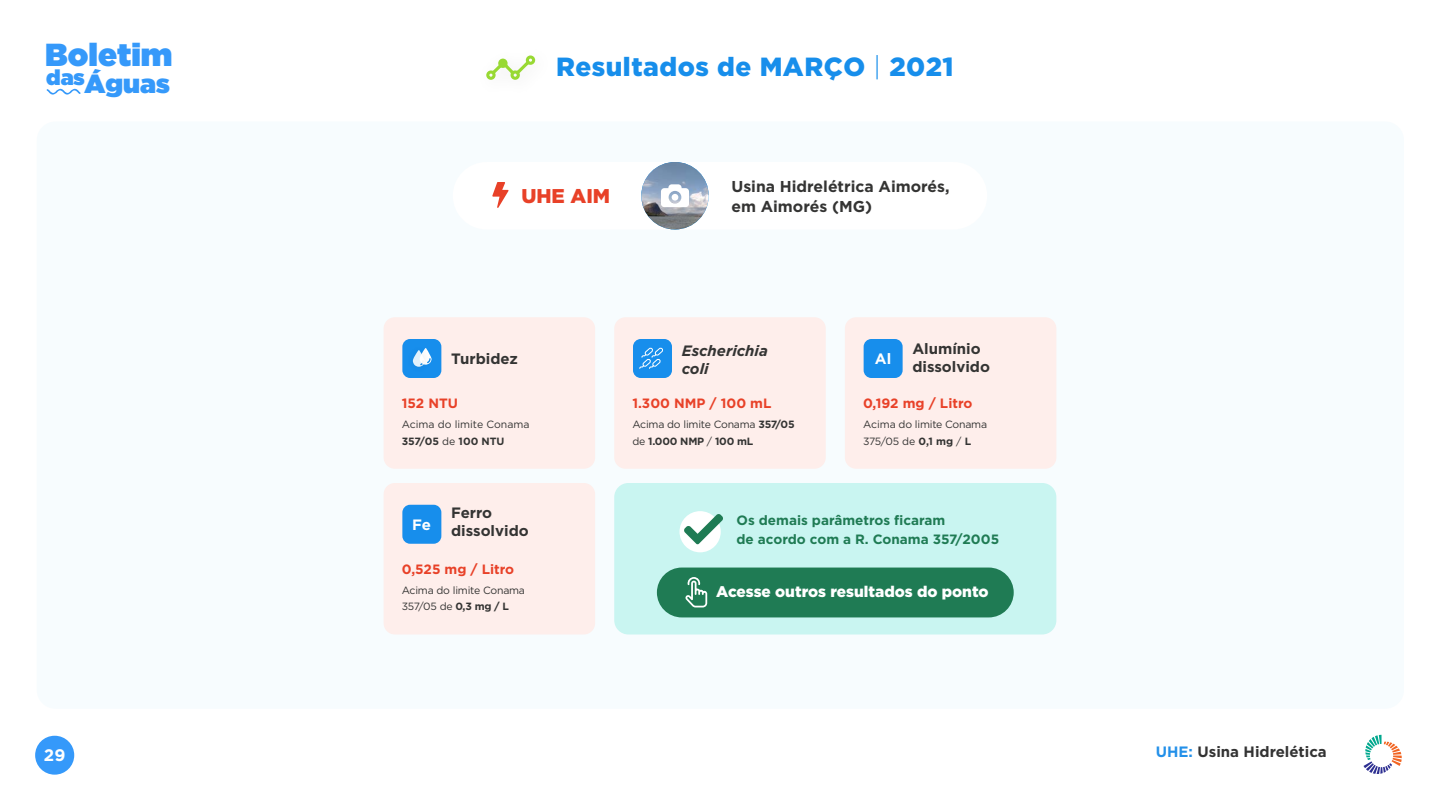
<style>
.page{position:relative;width:1440px;height:810px;background:#fff}
.page>*{position:absolute;margin:0;border:0;box-sizing:border-box;transform-origin:0 0}
.t1{font:900 31.88px "Gotham";color:#3599fa}
.t2{font:900 26.25px "Gotham";letter-spacing:.02em;color:#178eeb}
.t3{font:900 26.25px "Gotham";color:#3599fa}
.t4{font:900 21.45px "Gotham";color:#3599fa}
.t5{font:900 19.95px "Gotham";color:#e84128}
.t6{font:700 16.65px "Gotham";color:#fff}
.t7{font:700 15.75px/19.6px "Gotham";color:#343433}
.t8{font:900 15.45px "Gotham";color:#fff}
.t9{font:700 15px/18px "Gotham";color:#343433}
.t10{font:700 15px "Gotham";color:#333}
.t11{font:italic 700 15px/18px "Gotham";color:#343433}
.t12{font:700 15px "Gotham";color:#fff}
.t13{font:700 13.5px/18.6px "Gotham";color:#1f7b54}
.t14{font:700 13.5px "Gotham";color:#e84128}
.t15{font:10.5px/16.4px "Gotham";letter-spacing:-.02em;color:#343433}
.t16{font:10.5px/16.4px "Gotham";color:#343433}
.s1{font-weight:300}
.s2{font-weight:700}
.s3{color:#2390e9}
</style>
<div class="page">
<div style="left:37px;top:122px;width:1367px;height:587px;background:#f7fcfe;border-radius:19px"></div>
<svg style="left:486px;top:55px;width:49px;height:25px"></svg>
<div style="left:35px;top:736px;width:39px;height:39px;background:#3599fa;border-radius:19px"></div>
<div style="left:453px;top:162px;width:534px;height:68px;background:#fff;border-radius:34px"></div>
<img style="left:641px;top:162px;width:68px;height:68px;border-radius:34px">
<svg style="left:661px;top:184px;width:28px;height:23px"></svg>
<div style="left:384px;top:483px;width:211px;height:151px;background:#feeeeb;border-radius:11px"></div>
<div style="left:402px;top:505px;width:39px;height:39px;background:#178eec;border-radius:8px"></div>
<div style="left:614px;top:483px;width:442px;height:151px;background:#c9f5f1;border-radius:14px"></div>
<div style="left:657px;top:568px;width:357px;height:49px;background:#1f7b54;border-radius:25px"></div>
<svg style="left:685px;top:577px;width:22px;height:30px"></svg>
<div style="left:680px;top:511px;width:41px;height:41px;background:#fff;border-radius:50%"></div>
<svg style="left:684px;top:514px;width:39px;height:30px"></svg>
<div style="left:845px;top:317px;width:211px;height:152px;background:#feeeeb;border-radius:11px"></div>
<div style="left:864px;top:339px;width:39px;height:39px;background:#178eec;border-radius:8px"></div>
<div style="left:614px;top:317px;width:212px;height:152px;background:#feeeeb;border-radius:11px"></div>
<div style="left:633px;top:339px;width:39px;height:39px;background:#178eec;border-radius:8px"></div>
<svg style="left:639px;top:347px;width:24px;height:22px"></svg>
<div style="left:384px;top:317px;width:211px;height:152px;background:#feeeeb;border-radius:11px"></div>
<div style="left:402px;top:339px;width:39px;height:39px;background:#178eec;border-radius:8px"></div>
<div style="left:403px;top:341px;width:32px;height:36px;background:#178eec"></div>
<svg style="left:413px;top:348px;width:19px;height:19px"></svg>
<svg style="left:492px;top:182px;width:17px;height:26px"></svg>
<svg style="left:47px;top:89px;width:34px;height:6px"></svg>
<svg style="left:1364px;top:735px;width:38px;height:39px"></svg>
<h1 class="t1" style="left:45px;top:32px;width:129px">Boletim</h1>
<h2 class="t3" style="left:85px;top:65px;width:87px">Águas</h2>
<h3 class="t4" style="left:46px;top:62px;width:40px">das</h3>
<h2 class="t2" style="left:556px;top:52px;width:399px">Resultados de MARÇO <span class="s1">|</span> 2021</h2>
<h3 class="t5" style="left:521px;top:184px;width:90px">UHE AIM</h3>
<h3 class="t7" style="left:731px;top:177px;width:220px">Usina Hidrelétrica Aimorés, em Aimorés (MG)</h3>
<h3 class="t9" style="left:451px;top:350px;width:68px">Turbidez</h3>
<h3 class="t11" style="left:682px;top:342px;width:88px">Escherichia coli</h3>
<h3 class="t12" style="left:875px;top:349px;width:18px">Al</h3>
<h3 class="t9" style="left:912px;top:340px;width:79px">Alumínio dissolvido</h3>
<p class="t14" style="left:402px;top:394px;width:58px">152 NTU</p>
<p class="t14" style="left:632px;top:394px;width:140px">1.300 NMP / 100 mL</p>
<p class="t14" style="left:863px;top:394px;width:111px">0,192 mg / Litro</p>
<p class="t16" style="left:402px;top:416px;width:129px">Acima do limite Conama<br><span class="s2">357/05</span> de <span class="s2">100 NTU</span></p>
<p class="t15" style="left:632px;top:416px;width:164px">Acima do limite Conama <span class="s2">357/05 </span>de <span class="s2">1.000 NMP</span> / <span class="s2">100 mL</span></p>
<p class="t15" style="left:863px;top:416px;width:126px">Acima do limite Conama<br>375/05 de <span class="s2">0,1 mg</span> / <span class="s2">L</span></p>
<h3 class="t12" style="left:412px;top:515px;width:20px">Fe</h3>
<h3 class="t9" style="left:451px;top:504px;width:79px">Ferro dissolvido</h3>
<p class="t13" style="left:737px;top:511px;width:264px">Os demais parâmetros ficaram<br>de acordo com a R. Conama 357/2005</p>
<p class="t14" style="left:402px;top:560px;width:114px">0,525 mg / Litro</p>
<p class="t15" style="left:402px;top:582px;width:125px">Acima do limite Conama<br>357/05 de <span class="s2">0,3 mg / L</span></p>
<h3 class="t8" style="left:716px;top:583px;width:274px">Acesse outros resultados do ponto</h3>
<h3 class="t6" style="left:44px;top:744px;width:23px">29</h3>
<h3 class="t10" style="left:1156px;top:742px;width:173px"><span class="s3">UHE:</span> Usina Hidrelética</h3>
</div>
